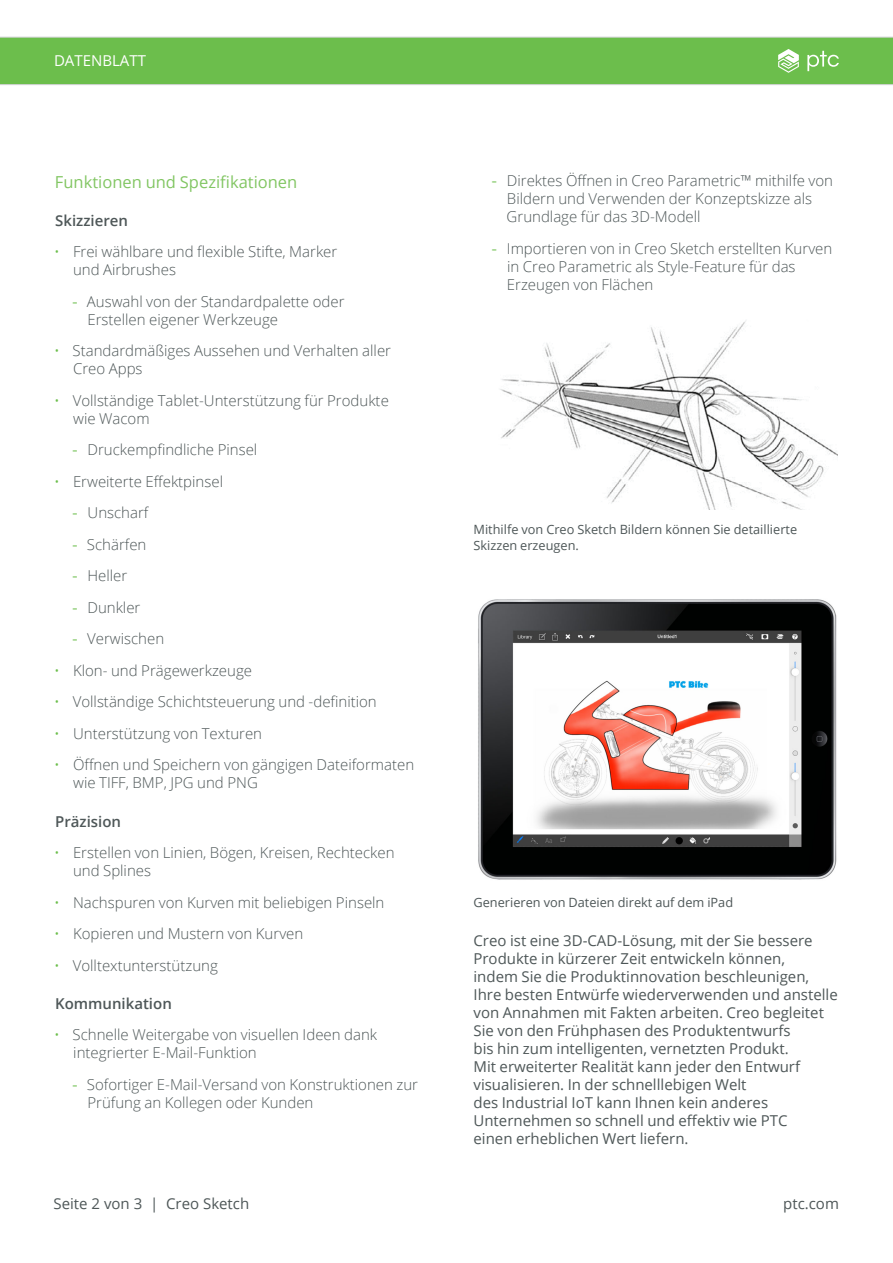
<style>
.page{position:relative;width:893px;height:1263px;background:#fff}
.page>*{position:absolute;margin:0;border:0;box-sizing:border-box;transform-origin:0 0}
._3__Text_Subhead_1{font:16.5px "Open Sans";color:#82c663}
.t1{font:300 15px/18px "Open Sans";color:#4e5758}
._4__Text_Body{font:15px/18px "Open Sans";color:#4e5758}
._3__Text_Subhead_2{font:600 15px "Open Sans";color:#4e5758}
.t2{font:15px "Open Sans";color:#fff}
._4__Text_Body-2{font:12.75px/16.5px "Open Sans";color:#4e5758}
.s1{color:#6cbe4c}
.s2{font-family:"DIN Pro";font-weight:400;color:#6cbe4c}
</style>
<div class="page">
<div style="left:0;top:37px;width:893px;height:48px;background:#6cbe4c"></div>
<img style="left:500px;top:320px;width:337px;height:190px">
<img style="left:478px;top:599px;width:359px;height:281px">
<p class="t2" style="left:54px;top:50px;width:93px">DATENBLATT</p>
<p class="_3__Text_Subhead_1" style="left:55px;top:170px;width:244px">Funktionen und Spezifikationen</p>
<p class="_3__Text_Subhead_2" style="left:55px;top:210px;width:74px">Skizzieren</p>
<p class="t1" style="left:73px;top:242px;width:266px;text-indent:-19px"><span class="s1">•</span> Frei wählbare und flexible Stifte, Marker und Airbrushes</p>
<p class="t1" style="left:87px;top:292px;width:259px;text-indent:-16px"><span class="s2">-</span> Auswahl von der Standardpalette oder<br>Erstellen eigener Werkzeuge</p>
<p class="t1" style="left:73px;top:341px;width:320px;text-indent:-19px"><span class="s1">•</span> Standardmäßiges Aussehen und Verhalten aller<br>Creo Apps</p>
<p class="t1" style="left:73px;top:391px;width:317px;text-indent:-19px"><span class="s1">•</span> Vollständige Tablet-Unterstützung für Produkte wie Wacom</p>
<p class="t1" style="left:72px;top:440px;width:187px"><span class="s2">-</span> Druckempfindliche Pinsel</p>
<p class="t1" style="left:54px;top:472px;width:170px"><span class="s1">•</span> Erweiterte Effektpinsel</p>
<p class="t1" style="left:72px;top:503px;width:78px"><span class="s2">-</span> Unscharf</p>
<p class="t1" style="left:72px;top:535px;width:76px"><span class="s2">-</span> Schärfen</p>
<p class="t1" style="left:72px;top:566px;width:57px"><span class="s2">-</span> Heller</p>
<p class="t1" style="left:72px;top:598px;width:70px"><span class="s2">-</span> Dunkler</p>
<p class="t1" style="left:72px;top:629px;width:94px"><span class="s2">-</span> Verwischen</p>
<p class="t1" style="left:54px;top:661px;width:199px"><span class="s1">•</span> Klon- und Prägewerkzeuge</p>
<p class="t1" style="left:54px;top:692px;width:324px"><span class="s1">•</span> Vollständige Schichtsteuerung und -definition</p>
<p class="t1" style="left:54px;top:724px;width:209px"><span class="s1">•</span> Unterstützung von Texturen</p>
<p class="t1" style="left:73px;top:755px;width:342px;text-indent:-19px"><span class="s1">•</span> Öffnen und Speichern von gängigen Dateiformaten wie TIFF, BMP, JPG und PNG</p>
<p class="_3__Text_Subhead_2" style="left:55px;top:811px;width:67px">Präzision</p>
<p class="t1" style="left:73px;top:843px;width:323px;text-indent:-19px"><span class="s1">•</span> Erstellen von Linien, Bögen, Kreisen, Rechtecken und Splines</p>
<p class="t1" style="left:54px;top:893px;width:332px"><span class="s1">•</span> Nachspuren von Kurven mit beliebigen Pinseln</p>
<p class="t1" style="left:54px;top:924px;width:251px"><span class="s1">•</span> Kopieren und Mustern von Kurven</p>
<p class="t1" style="left:54px;top:956px;width:165px"><span class="s1">•</span> Volltextunterstützung</p>
<p class="_3__Text_Subhead_2" style="left:55px;top:993px;width:118px">Kommunikation</p>
<p class="t1" style="left:73px;top:1025px;width:305px;text-indent:-19px"><span class="s1">•</span> Schnelle Weitergabe von visuellen Ideen dank integrierter E-Mail-Funktion</p>
<p class="t1" style="left:87px;top:1075px;width:332px;text-indent:-16px"><span class="s2">-</span> Sofortiger E-Mail-Versand von Konstruktionen zur<br>Prüfung an Kollegen oder Kunden</p>
<p class="t1" style="left:507px;top:172px;width:328px;text-indent:-15px"><span class="s2">-</span> Direktes Öffnen in Creo Parametric™ mithilfe von<br>Bildern und Verwenden der Konzeptskizze als<br>Grundlage für das 3D-Modell</p>
<p class="t1" style="left:507px;top:239px;width:327px;text-indent:-16px"><span class="s2">-</span> Importieren von in Creo Sketch erstellten Kurven in Creo Parametric als Style-Feature für das<br>Erzeugen von Flächen</p>
<p class="_4__Text_Body-2" style="left:473px;top:521px;width:325px">Mithilfe von Creo Sketch Bildern können Sie detaillierte<br>Skizzen erzeugen.</p>
<p class="_4__Text_Body-2" style="left:473px;top:894px;width:261px">Generieren von Dateien direkt auf dem iPad</p>
<p class="_4__Text_Body" style="left:473px;top:931px;width:366px">Creo ist eine 3D-CAD-Lösung, mit der Sie bessere Produkte in kürzerer Zeit entwickeln können,<br>indem Sie die Produktinnovation beschleunigen, Ihre besten Entwürfe wiederverwenden und anstelle von Annahmen mit Fakten arbeiten. Creo begleitet Sie von den Frühphasen des Produktentwurfs<br>bis hin zum intelligenten, vernetzten Produkt.<br>Mit erweiterter Realität kann jeder den Entwurf visualisieren. In der schnelllebigen Welt<br>des Industrial IoT kann Ihnen kein anderes Unternehmen so schnell und effektiv wie PTC<br>einen erheblichen Wert liefern.</p>
<p class="_4__Text_Body" style="left:53px;top:1194px;width:197px">Seite 2 von 3 | Creo Sketch</p>
<p class="_4__Text_Body" style="left:783px;top:1194px;width:57px">ptc.com</p>
</div>
